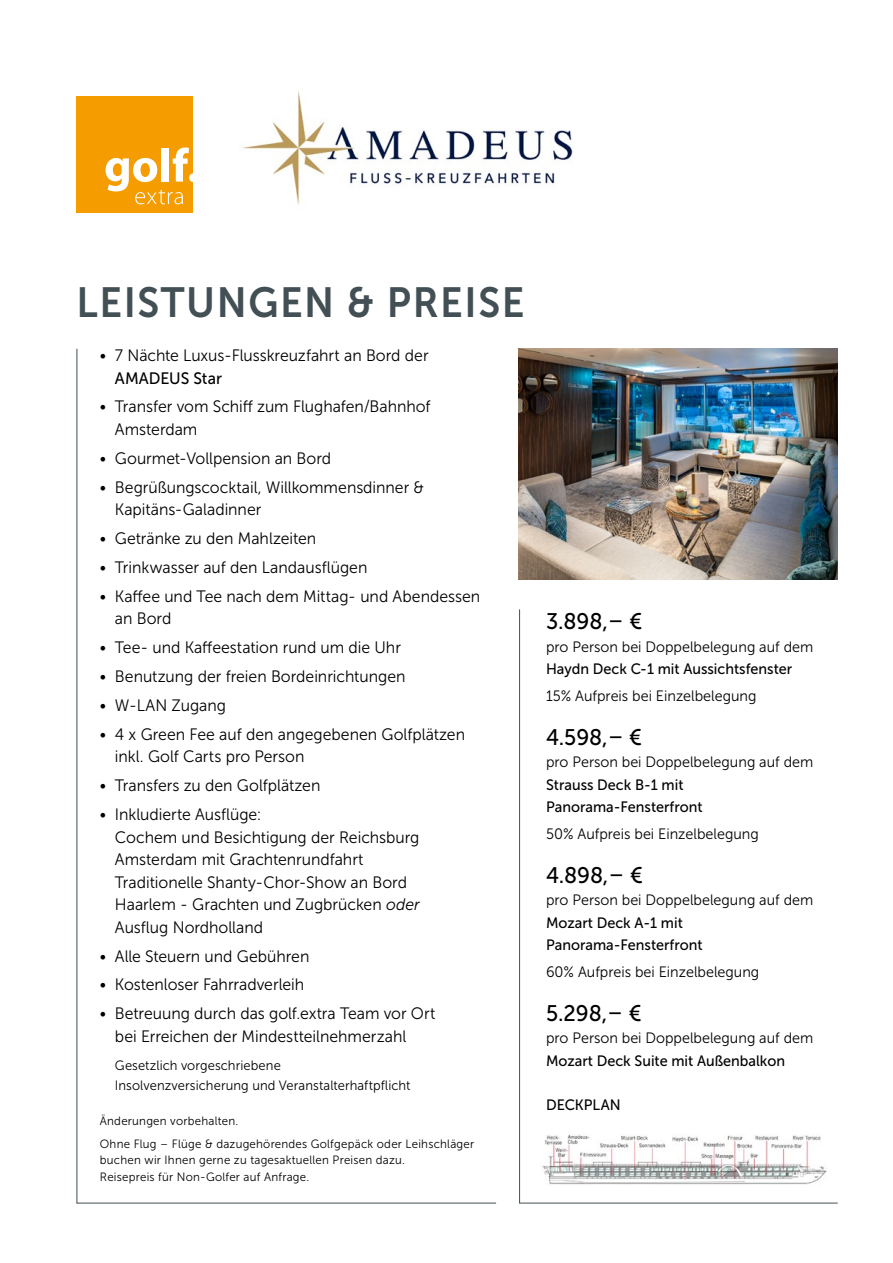
<style>
.page{position:relative;width:893px;height:1263px;background:#fff}
.page>*{position:absolute;margin:0;border:0;box-sizing:border-box;transform-origin:0 0}
.t1{font:42px "Museo Sans 700";letter-spacing:.04em;color:#424f54;scale:.94 1}
.t2{font:22.5px "Museo Sans 500";color:#000;scale:.96 1}
.t3{font:16.5px/22.5px "Museo Sans 300";color:#000;scale:.96 1}
.t4{font:16.5px "Museo Sans 500";color:#000;scale:.96 1}
.t5{font:15px "Museo Sans 300";color:#000;scale:.96 1}
.t6{font:15px/22.5px "Museo Sans 500";color:#000;scale:.96 1}
.t7{font:13.5px/19.5px "Museo Sans 300";letter-spacing:.005em;color:#000;scale:.96 1}
.t8{font:12px/23px "Museo Sans 300";letter-spacing:.02em;color:#000;scale:.96 1}
.s1{font-style:italic}
</style>
<div class="page">
<div style="left:77px;top:96px;width:116px;height:117px;background:#f59c00"></div>
<svg style="left:106px;top:147px;width:87px;height:57px"></svg>
<img style="left:519px;top:349px;width:319px;height:231px">
<hr style="left:77px;top:349px;width:1px;height:854px;background:#424f54">
<hr style="left:519px;top:609px;width:1px;height:594px;background:#424f54">
<hr style="left:520px;top:1203px;width:318px;height:1px;background:#424f54">
<hr style="left:77px;top:1203px;width:419px;height:1px;background:#424f54">
<img style="left:242px;top:91px;width:331px;height:114px">
<img style="left:542px;top:1134px;width:285px;height:51px">
<h1 class="t1" style="left:77px;top:279px;width:478px">LEISTUNGEN &amp; PREISE</h1>
<p class="t3" style="left:100px;top:344px;width:344px">• 7 Nächte Luxus-Flusskreuzfahrt an Bord der</p>
<p class="t4" style="left:115px;top:369px;width:113px">AMADEUS Star</p>
<p class="t3" style="left:115px;top:396px;width:330px;text-indent:-15px">• Transfer vom Schiff zum Flughafen/Bahnhof<br>Amsterdam</p>
<p class="t3" style="left:100px;top:447px;width:242px">• Gourmet-Vollpension an Bord</p>
<p class="t3" style="left:115px;top:476px;width:324px;text-indent:-15px">• Begrüßungscocktail, Willkommensdinner &amp;<br>Kapitäns-Galadinner</p>
<p class="t3" style="left:100px;top:527px;width:227px">• Getränke zu den Mahlzeiten</p>
<p class="t3" style="left:100px;top:556px;width:280px">• Trinkwasser auf den Landausflügen</p>
<p class="t3" style="left:115px;top:585px;width:382px;text-indent:-15px">• Kaffee und Tee nach dem Mittag- und Abendessen an Bord</p>
<p class="t3" style="left:100px;top:636px;width:315px">• Tee- und Kaffeestation rund um die Uhr</p>
<p class="t3" style="left:100px;top:665px;width:320px">• Benutzung der freien Bordeinrichtungen</p>
<p class="t3" style="left:100px;top:694px;width:133px">• W-LAN Zugang</p>
<p class="t3" style="left:115px;top:723px;width:366px;text-indent:-15px">• 4 x Green Fee auf den angegebenen Golfplätzen inkl. Golf Carts pro Person</p>
<p class="t3" style="left:100px;top:774px;width:231px">• Transfers zu den Golfplätzen</p>
<p class="t3" style="left:115px;top:803px;width:319px;text-indent:-15px">• Inkludierte Ausflüge:<br>Cochem und Besichtigung der Reichsburg Amsterdam mit Grachtenrundfahrt Traditionelle Shanty-Chor-Show an Bord Haarlem - Grachten und Zugbrücken <span class="s1">oder </span>Ausflug Nordholland</p>
<p class="t3" style="left:100px;top:945px;width:220px">• Alle Steuern und Gebühren</p>
<p class="t3" style="left:100px;top:974px;width:214px">• Kostenloser Fahrradverleih</p>
<p class="t3" style="left:115px;top:1002px;width:335px;text-indent:-15px">• Betreuung durch das golf.extra Team vor Ort bei Erreichen der Mindestteilnehmerzahl</p>
<p class="t7" style="left:115px;top:1056px;width:309px">Gesetzlich vorgeschriebene<br>Insolvenzversicherung und Veranstalterhaftpflicht</p>
<p class="t8" style="left:100px;top:1109px;width:391px">Änderungen vorbehalten.<br>Ohne Flug – Flüge &amp; dazugehörendes Golfgepäck oder Leihschläger</p>
<p class="t8" style="left:100px;top:1152px;width:319px;line-height:16.5px">buchen wir Ihnen gerne zu tagesaktuellen Preisen dazu.<br>Reisepreis für Non-Golfer auf Anfrage.</p>
<h2 class="t2" style="left:546px;top:609px;width:102px">3.898,– €</h2>
<p class="t5" style="left:546px;top:638px;width:280px">pro Person bei Doppelbelegung auf dem</p>
<p class="t6" style="left:546px;top:658px;width:258px">Haydn Deck C-1 mit Aussichtsfenster</p>
<p class="t5" style="left:546px;top:688px;width:221px">15% Aufpreis bei Einzelbelegung</p>
<h2 class="t2" style="left:546px;top:724px;width:101px">4.598,– €</h2>
<p class="t5" style="left:546px;top:754px;width:280px">pro Person bei Doppelbelegung auf dem</p>
<p class="t6" style="left:546px;top:773px;width:165px">Strauss Deck B-1 mit<br>Panorama-Fensterfront</p>
<p class="t5" style="left:546px;top:826px;width:223px">50% Aufpreis bei Einzelbelegung</p>
<h2 class="t2" style="left:546px;top:862px;width:102px">4.898,– €</h2>
<p class="t5" style="left:546px;top:892px;width:280px">pro Person bei Doppelbelegung auf dem</p>
<p class="t6" style="left:546px;top:911px;width:165px">Mozart Deck A-1 mit<br>Panorama-Fensterfront</p>
<p class="t5" style="left:546px;top:964px;width:224px">60% Aufpreis bei Einzelbelegung</p>
<h2 class="t2" style="left:546px;top:1000px;width:101px">5.298,– €</h2>
<p class="t5" style="left:546px;top:1030px;width:280px">pro Person bei Doppelbelegung auf dem</p>
<p class="t6" style="left:546px;top:1049px;width:250px">Mozart Deck Suite mit Außenbalkon</p>
<p class="t6" style="left:546px;top:1093px;width:79px">DECKPLAN</p>
</div>
